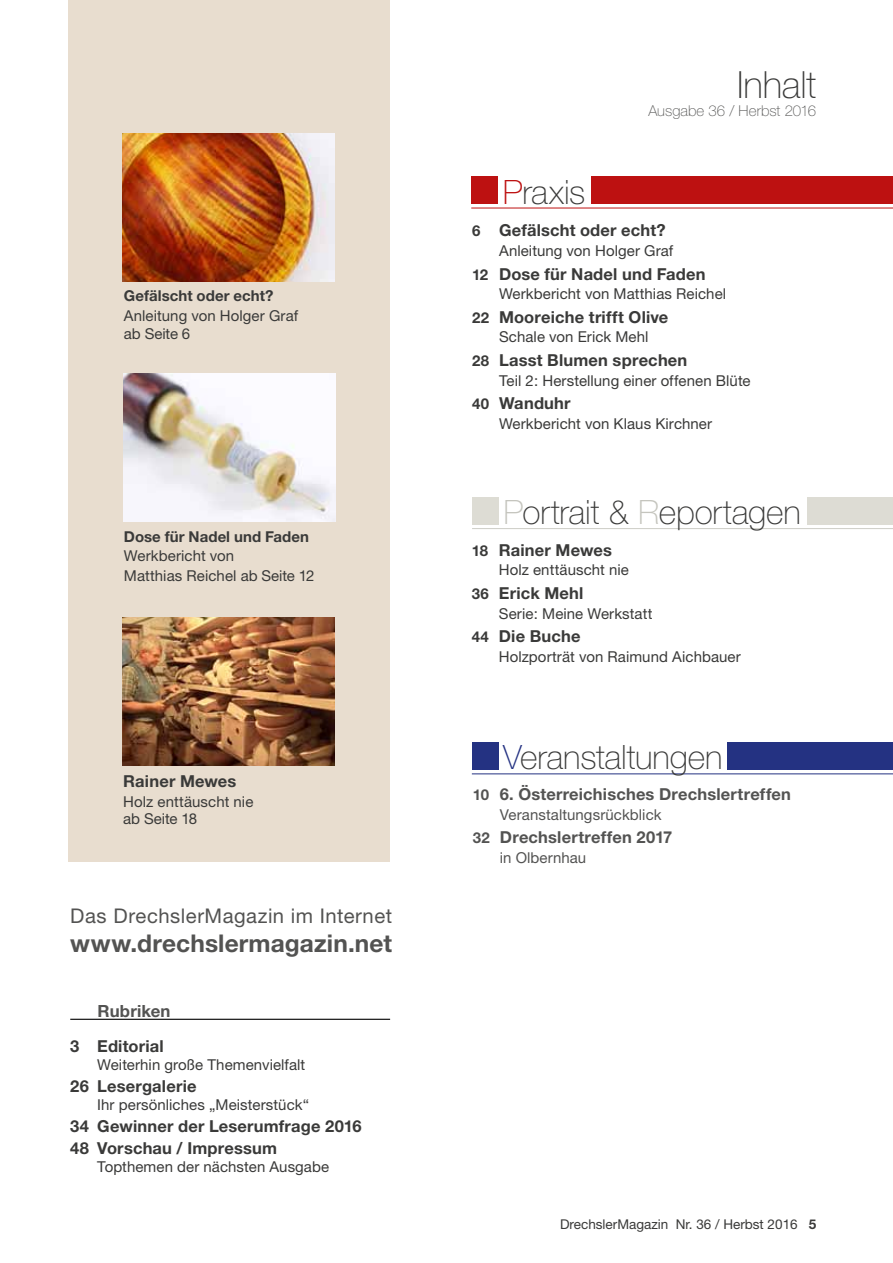
<style>
.page{position:relative;width:893px;height:1263px;background:#fff}
.page>*{position:absolute;margin:0;border:0;box-sizing:border-box;transform-origin:0 0}
.t1{font:100 37.5px "Helvetica Neue";letter-spacing:-.005em;color:#3a3a39}
.t2{font:100 33.6px "Helvetica Neue";letter-spacing:-.005em;color:#3a3a39}
.t3{font:700 24.45px "Helvetica Neue";letter-spacing:.005em;color:#535352}
.t4{font:20.25px "Helvetica Neue";letter-spacing:.025em;color:#535352}
.t5{font:700 16.8px "Helvetica Neue";letter-spacing:.01em;color:#535352}
.t6{font:700 16.5px/22.2px "Helvetica Neue";letter-spacing:.01em;color:#3a3a39}
.t7{font:700 16.5px "Helvetica Neue";letter-spacing:.01em;color:#535352}
.t8{font:15px/17.5px "Helvetica Neue";letter-spacing:.005em;color:#3a3a39}
.t9{font:700 15px "Helvetica Neue";letter-spacing:.005em;color:#3a3a39}
.t10{font:15px "Helvetica Neue";letter-spacing:.005em;color:#535352}
.t11{font:100 15px "Helvetica Neue";letter-spacing:.005em;color:#535352}
.t12{font:13.5px "Helvetica Neue";color:#3a3a39}
.s1{color:#bd1111}
.s2{font-size:15px}
.s3{color:#c5c5be}
.s4{color:#243282}
.s5{font-weight:700}
</style>
<div class="page">
<div style="left:68px;top:0;width:322px;height:861px;background:#e8ddcf"></div>
<hr style="left:70px;top:1019px;width:320px;height:1px;background:#000">
<img style="left:123px;top:134px;width:211px;height:147px">
<img style="left:123px;top:617px;width:211px;height:149px">
<img style="left:123px;top:373px;width:212px;height:148px">
<div style="left:471px;top:177px;width:422px;height:27px;background:#bd1111"></div>
<div style="left:498px;top:154px;width:93px;height:59px;background:#fff"></div>
<hr style="left:471px;top:208px;width:422px;height:1px;background:#bd1111">
<div style="left:472px;top:497px;width:421px;height:27px;background:#dddcd4"></div>
<div style="left:499px;top:475px;width:307px;height:59px;background:#fff"></div>
<hr style="left:472px;top:528px;width:421px;height:1px;background:#cdcdc6">
<div style="left:472px;top:742px;width:421px;height:28px;background:#243282"></div>
<div style="left:499px;top:720px;width:227px;height:59px;background:#fff"></div>
<hr style="left:472px;top:773px;width:421px;height:1px;background:#243282">
<p class="t9" style="left:124px;top:287px;width:151px">Gefälscht oder echt?</p>
<p class="t8" style="left:124px;top:307px;width:176px">Anleitung von Holger Graf ab Seite 6</p>
<p class="t9" style="left:124px;top:527px;width:187px">Dose für Nadel und Faden</p>
<p class="t8" style="left:124px;top:546px;width:192px;line-height:19.5px">Werkbericht von<br>Matthias Reichel ab Seite 12</p>
<p class="t6" style="left:123px;top:770px;width:115px">Rainer Mewes</p>
<p class="t8" style="left:123px;top:792px;width:132px">Holz enttäuscht nie ab Seite 18</p>
<h3 class="t4" style="left:70px;top:903px;width:323px">Das DrechslerMagazin im Internet</h3>
<h3 class="t3" style="left:70px;top:928px;width:323px">www.drechslermagazin.net</h3>
<p class="t5" style="left:98px;top:1000px;width:75px">Rubriken</p>
<p class="t6" style="left:70px;top:1034px;width:95px">3 Editorial</p>
<p class="t8" style="left:97px;top:1055px;width:210px">Weiterhin große Themenvielfalt</p>
<p class="t6" style="left:70px;top:1074px;width:128px">26 Lesergalerie</p>
<p class="t8" style="left:97px;top:1095px;width:213px">Ihr persönliches „Meisterstück“</p>
<p class="t6" style="left:70px;top:1115px;width:293px">34 Gewinner der Leserumfrage 2016<br>48 Vorschau / Impressum</p>
<p class="t8" style="left:97px;top:1158px;width:233px">Topthemen der nächsten Ausgabe</p>
<h2 class="t2" style="left:503px;top:172px;width:84px"><span class="s1">P</span>raxis</h2>
<h1 class="t1" style="left:737px;top:63px;width:81px">Inhalt</h1>
<p class="t11" style="left:648px;top:102px;width:169px">Ausgabe 36 / Herbst 2016</p>
<p class="t6" style="left:472px;top:219px;width:195px"><span class="s2">6</span> Gefälscht oder echt?</p>
<p class="t8" style="left:499px;top:242px;width:176px">Anleitung von Holger Graf</p>
<p class="t6" style="left:472px;top:262px;width:235px"><span class="s2">12</span> Dose für Nadel und Faden</p>
<p class="t8" style="left:499px;top:285px;width:229px">Werkbericht von Matthias Reichel</p>
<p class="t6" style="left:472px;top:306px;width:198px"><span class="s2">22</span> Mooreiche trifft Olive</p>
<p class="t8" style="left:499px;top:328px;width:151px">Schale von Erick Mehl</p>
<p class="t6" style="left:472px;top:349px;width:217px"><span class="s2">28</span> Lasst Blumen sprechen</p>
<p class="t8" style="left:499px;top:371px;width:253px">Teil 2: Herstellung einer offenen Blüte</p>
<p class="t6" style="left:472px;top:392px;width:100px"><span class="s2">40</span> Wanduhr</p>
<p class="t8" style="left:499px;top:415px;width:215px">Werkbericht von Klaus Kirchner</p>
<h2 class="t2" style="left:503px;top:493px;width:299px"><span class="s3">P</span>ortrait &amp; <span class="s3">R</span>eportagen</h2>
<p class="t6" style="left:472px;top:538px;width:142px"><span class="s2">18</span> Rainer Mewes</p>
<p class="t8" style="left:499px;top:561px;width:132px">Holz enttäuscht nie</p>
<p class="t6" style="left:472px;top:582px;width:113px"><span class="s2">36</span> Erick Mehl</p>
<p class="t8" style="left:499px;top:604px;width:155px">Serie: Meine Werkstatt</p>
<p class="t6" style="left:472px;top:625px;width:110px"><span class="s2">44</span> Die Buche</p>
<p class="t8" style="left:499px;top:647px;width:243px">Holzporträt von Raimund Aichbauer</p>
<h2 class="t2" style="left:503px;top:738px;width:221px"><span class="s4">V</span>eranstaltungen</h2>
<p class="t7" style="left:473px;top:784px;width:320px"><span class="s2">10</span> 6. Österreichisches Drechslertreffen</p>
<p class="t10" style="left:500px;top:805px;width:163px">Veranstaltungsrückblick</p>
<p class="t7" style="left:473px;top:827px;width:201px"><span class="s2">32</span> Drechslertreffen 2017</p>
<p class="t10" style="left:500px;top:849px;width:88px">in Olbernhau</p>
<p class="t12" style="left:560px;top:1216px;width:258px">DrechslerMagazin Nr. 36 / Herbst 2016 <span class="s5">5</span></p>
</div>
